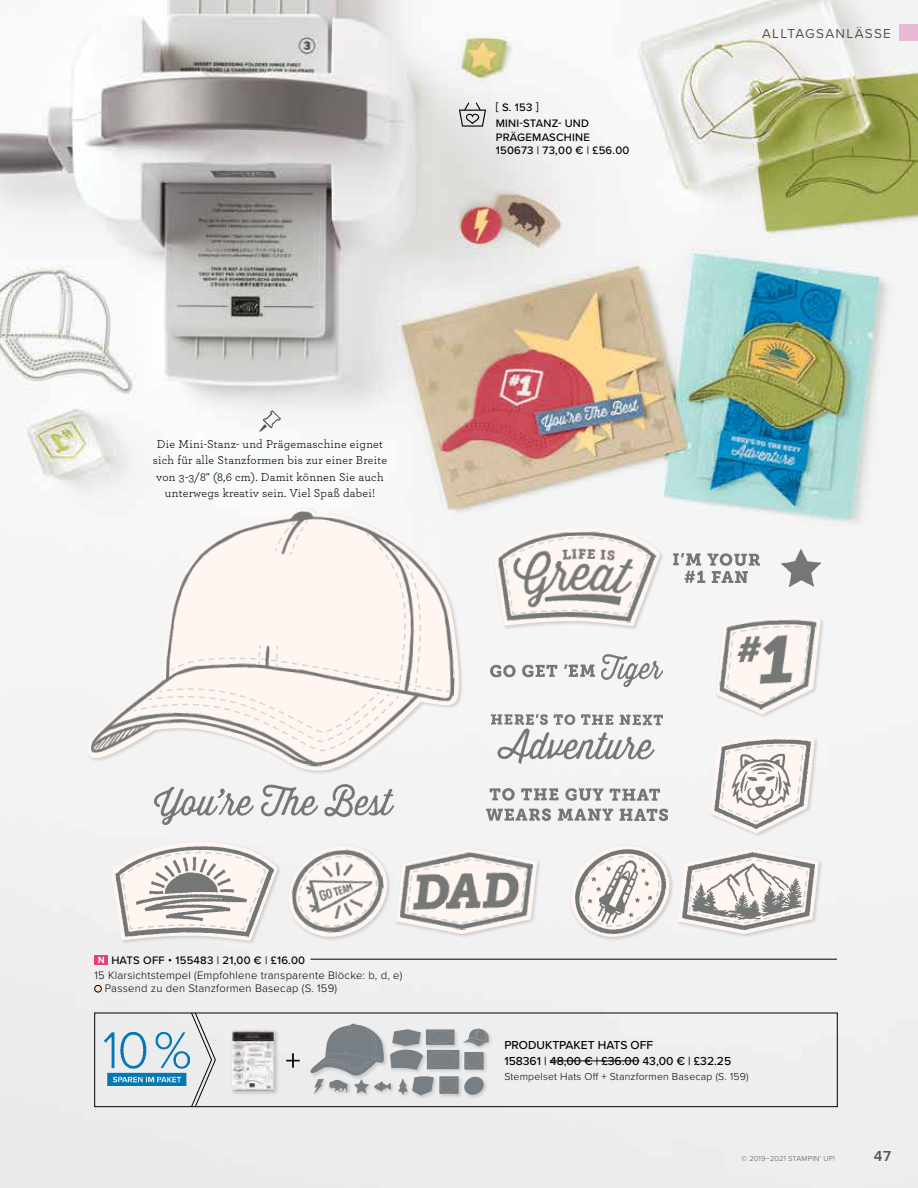
<style>
.page{position:relative;width:918px;height:1188px;background:#fff}
.page>*{position:absolute;margin:0;border:0;box-sizing:border-box;transform-origin:0 0}
.t1{font:600 15px "Proxima Nova";color:#525453}
.t2{font:13.5px "Proxima Nova";letter-spacing:.1em;color:#525453}
.t3{font:12px/16.5px "Archer";letter-spacing:.02em;color:#000;text-align:center}
.t4{font:500 12px/16.2px "Proxima Nova";color:#000}
.t5{font:300 11.25px/13.5px "Proxima Nova";letter-spacing:.02em;color:#000}
.t6{font:500 11.25px/15.6px "Proxima Nova";letter-spacing:.02em;color:#000}
.t7{font:300 10.5px "Proxima Nova";letter-spacing:.02em;color:#000}
.t8{font:300 7.5px "Proxima Nova";letter-spacing:.03em;color:#525453}
</style>
<div class="page">
<img style="left:0;top:0;width:918px;height:1188px">
<div style="left:86px;top:507px;width:378px;height:269px;background:#f3f3f3"></div>
<img style="left:91px;top:504px;width:369px;height:267px">
<div style="left:493px;top:526px;width:172px;height:105px;background:#f5f5f5"></div>
<svg style="left:494px;top:525px;width:166px;height:48px"></svg>
<img style="left:498px;top:530px;width:160px;height:97px">
<img style="left:491px;top:655px;width:172px;height:31px">
<img style="left:492px;top:714px;width:170px;height:50px">
<img style="left:487px;top:788px;width:180px;height:33px">
<img style="left:673px;top:553px;width:86px;height:30px">
<img style="left:154px;top:784px;width:239px;height:41px">
<div style="left:676px;top:847px;width:147px;height:91px;background:#000;opacity:.15"></div>
<svg style="left:677px;top:849px;width:142px;height:85px"></svg>
<img style="left:682px;top:852px;width:133px;height:78px">
<div style="left:709px;top:734px;width:110px;height:104px;background:#000;opacity:.15"></div>
<svg style="left:710px;top:733px;width:105px;height:100px"></svg>
<img style="left:714px;top:739px;width:97px;height:90px">
<div style="left:570px;top:844px;width:104px;height:98px;background:#000;opacity:.15"></div>
<svg style="left:569px;top:845px;width:102px;height:92px"></svg>
<img style="left:575px;top:850px;width:90px;height:83px">
<div style="left:110px;top:841px;width:172px;height:104px;background:#eee"></div>
<svg style="left:111px;top:840px;width:167px;height:101px"></svg>
<img style="left:115px;top:847px;width:158px;height:90px">
<img style="left:781px;top:550px;width:39px;height:37px">
<div style="left:287px;top:844px;width:105px;height:98px;background:#000;opacity:.15"></div>
<svg style="left:287px;top:845px;width:102px;height:92px"></svg>
<img style="left:288px;top:847px;width:100px;height:89px">
<div style="left:714px;top:614px;width:111px;height:105px;background:#000;opacity:.15"></div>
<svg style="left:716px;top:614px;width:105px;height:100px"></svg>
<img style="left:717px;top:619px;width:102px;height:92px">
<div style="left:394px;top:847px;width:148px;height:91px;background:#000;opacity:.15"></div>
<svg style="left:396px;top:849px;width:141px;height:85px"></svg>
<img style="left:398px;top:851px;width:137px;height:81px">
<div style="left:94px;top:1013px;width:743px;height:94px;border:1px solid #000"></div>
<div style="left:231px;top:1029px;width:48px;height:66px;background:#d6d6d6"></div>
<img style="left:232px;top:1030px;width:43px;height:61px">
<svg style="left:286px;top:1053px;width:14px;height:15px"></svg>
<svg style="left:191px;top:1012px;width:25px;height:95px;background:#d3d3d3"></svg>
<hr style="left:550px;top:1060px;width:89px;height:1px;background:#000">
<hr style="left:310px;top:959px;width:527px;height:1px;background:#000">
<div style="left:95px;top:985px;width:6px;height:7px;background:#fee4d5;border-radius:50%"></div>
<div style="left:94px;top:985px;width:8px;height:7px;border:1px solid #000;border-radius:50%"></div>
<div style="left:94px;top:955px;width:14px;height:10px;background:#e7407d"></div>
<svg style="left:98px;top:957px;width:6px;height:6px"></svg>
<img style="left:260px;top:410px;width:20px;height:21px">
<svg style="left:459px;top:103px;width:27px;height:24px"></svg>
<img style="left:104px;top:1032px;width:86px;height:53px">
<div style="left:309px;top:1023px;width:79px;height:57px;background:#eee"></div>
<div style="left:463px;top:1076px;width:26px;height:23px;background:#000;opacity:.15"></div>
<div style="left:438px;top:1075px;width:25px;height:23px;background:#ddd"></div>
<div style="left:411px;top:1075px;width:27px;height:25px;background:#000;opacity:.15"></div>
<div style="left:313px;top:1078px;width:15px;height:20px;background:#ececec"></div>
<div style="left:353px;top:1078px;width:20px;height:20px;background:#eaeaea"></div>
<div style="left:373px;top:1080px;width:23px;height:16px;background:#ececec"></div>
<div style="left:397px;top:1077px;width:15px;height:21px;background:#eaeaea"></div>
<div style="left:462px;top:1027px;width:31px;height:24px;background:#000;opacity:.15"></div>
<div style="left:328px;top:1079px;width:24px;height:18px;background:#ebebeb"></div>
<svg style="left:310px;top:1024px;width:179px;height:71px"></svg>
<div style="left:899px;top:24px;width:19px;height:16px;background:#e8b9d5"></div>
<p class="t6" style="left:496px;top:100px;width:95px">[ S. 153 ]<br>MINI-STANZ- UND</p>
<p class="t6" style="left:496px;top:130px;width:135px;line-height:13.5px">PRÄGEMASCHINE<br>150673 | 73,00 € | £56.00</p>
<p class="t3" style="left:153px;top:435px;width:236px">Die Mini-Stanz- und Prägemaschine eignet sich für alle Stanzformen bis zur einer Breite von 3-3/8" (8,6 cm). Damit können Sie auch unterwegs kreativ sein. Viel Spaß dabei!</p>
<p class="t2" style="left:762px;top:23px;width:130px">ALLTAGSANLÄSSE</p>
<p class="t6" style="left:111px;top:952px;width:195px">HATS OFF • 155483 | 21,00 € | £16.00</p>
<p class="t5" style="left:105px;top:968px;width:299px;text-indent:-10px">15 Klarsichtstempel (Empfohlene transparente Blöcke: b, d, e)<br>Passend zu den Stanzformen Basecap (S. 159)</p>
<p class="t4" style="left:504px;top:1036px;width:228px">PRODUKTPAKET HATS OFF<br>158361 | 48,00 € | £36.00 43,00 € | £32.25</p>
<p class="t7" style="left:504px;top:1068px;width:246px">Stempelset Hats Off + Stanzformen Basecap (S. 159)</p>
<p class="t8" style="left:742px;top:1153px;width:95px">© 2019–2021 STAMPIN’ UP!</p>
<p class="t1" style="left:874px;top:1145px;width:19px">47</p>
</div>
